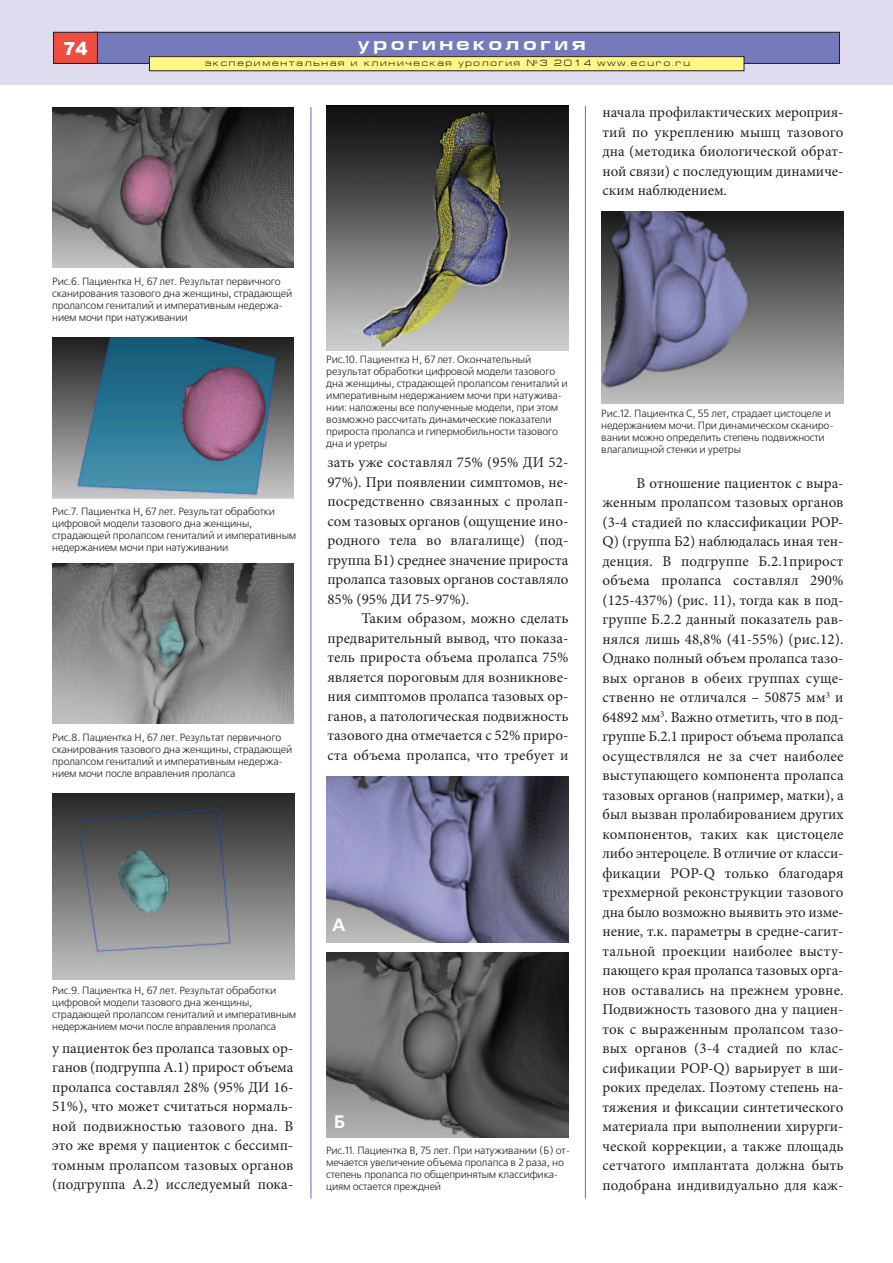
<style>
.page{position:relative;width:893px;height:1263px;background:#fff}
.page>*{position:absolute;margin:0;border:0;box-sizing:border-box;transform-origin:0 0}
.t1{font:700 18px "Europe Ext";letter-spacing:.2em;color:#fff}
.t2{font:900 18px "Arial";color:#fff}
.t3{font:700 18px "Free Set C";color:#fff}
.t4{font:15px/19.5px "Minion Pro";letter-spacing:.005em;color:#231f20;text-align:justify}
.t5{font:10.5px/12px "Free Set C";letter-spacing:-.015em;color:#231f20}
.t6{font:9px "Europe Ext";letter-spacing:.2em;color:#231f20}
</style>
<div class="page">
<div style="left:0;top:0;width:893px;height:85px;background:#dedcee"></div>
<div style="left:94px;top:32px;width:745px;height:31px;background:#747abb"></div>
<div style="left:94px;top:32px;width:746px;height:32px;border:1px solid #231f20"></div>
<div style="left:54px;top:32px;width:43px;height:31px;background:#ef4d40"></div>
<div style="left:53px;top:32px;width:45px;height:32px;border:1px solid #231f20"></div>
<div style="left:149px;top:57px;width:595px;height:14px;background:#fff685"></div>
<div style="left:149px;top:56px;width:595px;height:15px;border:1px solid #231f20"></div>
<hr style="left:310px;top:107px;width:1px;height:1091px;background:#747abb">
<hr style="left:585px;top:106px;width:1px;height:1092px;background:#747abb">
<img style="left:52px;top:107px;width:242px;height:161px">
<img style="left:52px;top:338px;width:242px;height:160px">
<img style="left:52px;top:563px;width:242px;height:161px">
<img style="left:52px;top:793px;width:242px;height:186px">
<img style="left:601px;top:211px;width:242px;height:193px">
<img style="left:326px;top:776px;width:242px;height:167px">
<img style="left:326px;top:952px;width:242px;height:185px">
<img style="left:326px;top:106px;width:242px;height:245px">
<p class="t2" style="left:64px;top:36px;width:26px">74</p>
<p class="t1" style="left:357px;top:37px;width:230px">урогинекология</p>
<p class="t6" style="left:205px;top:60px;width:486px">экспериментальная и клиническая урология №3 2014 www.ecuro.ru</p>
<p class="t4" style="left:602px;top:104px;width:243px">начала профилактических мероприя&shy;тий по укреплению мышц тазового дна (методика биологической обрат&shy;ной связи) с последующим динамиче&shy;ским наблюдением.</p>
<p class="t5" style="left:52px;top:275px;width:242px">Рис.6. Пациентка Н, 67 лет. Результат первичного сканирования тазового дна женщины, страдающей пролапсом гениталий и императивным недержа&shy;нием мочи при натуживании</p>
<p class="t5" style="left:52px;top:505px;width:246px">Рис.7. Пациентка Н, 67 лет. Результат обработки цифровой модели тазового дна женщины, страдающей пролапсом гениталий и императивным недержанием мочи при натуживании</p>
<p class="t5" style="left:52px;top:731px;width:242px">Рис.8. Пациентка Н, 67 лет. Результат первичного сканирования тазового дна женщины, страдающей пролапсом гениталий и императивным недержа&shy;нием мочи после вправления пролапса</p>
<p class="t5" style="left:326px;top:354px;width:243px">Рис.10. Пациентка Н, 67 лет. Окончательный результат обработки цифровой модели тазового дна женщины, страдающей пролапсом гениталий и императивным недержанием мочи при натужива&shy;нии: наложены все полученные модели, при этом возможно рассчитать динамические показатели прироста пролапса и гипермобильности тазового дна и уретры</p>
<p class="t4" style="left:327px;top:454px;width:243px">зать уже составлял 75% (95% ДИ 52- 97%). При появлении симптомов, не&shy;посредственно связанных с пролап&shy;сом тазовых органов (ощущение ино&shy;родного тела во влагалище) (под&shy;группа Б1) среднее значение прироста пролапса тазовых органов составляло 85% (95% ДИ 75-97%).</p>
<p class="t4" style="left:327px;top:610px;width:243px;text-indent:34px">Таким образом, можно сделать предварительный вывод, что показа&shy;тель прироста объема пролапса 75% является пороговым для возникнове&shy;ния симптомов пролапса тазовых ор&shy;ганов, а патологическая подвижность тазового дна отмечается с 52% приро&shy;ста объема пролапса, что требует и</p>
<p class="t5" style="left:52px;top:984px;width:246px">Рис.9. Пациентка Н, 67 лет. Результат обработки цифровой модели тазового дна женщины, страдающей пролапсом гениталий и императивным недержанием мочи после вправления пролапса</p>
<p class="t4" style="left:52px;top:1039px;width:243px">у пациенток без пролапса тазовых ор&shy;ганов (подгруппа А.1) прирост объема пролапса составлял 28% (95% ДИ 16- 51%), что может считаться нормаль&shy;ной подвижностью тазового дна. В это же время у пациенток с бессимп&shy;томным пролапсом тазовых органов (подгруппа А.2) исследуемый пока-</p>
<p class="t3" style="left:332px;top:915px;width:15px">А</p>
<p class="t3" style="left:334px;top:1111px;width:13px">Б</p>
<p class="t5" style="left:326px;top:1144px;width:245px">Рис.11. Пациентка В, 75 лет. При натуживании (Б) от&shy;мечается увеличение объема пролапса в 2 раза, но степень пролапса по общепринятым классифика&shy;циям остается преждней</p>
<p class="t5" style="left:601px;top:407px;width:234px">Рис.12. Пациентка С, 55 лет, страдает цистоцеле и недержанием мочи. При динамическом сканиро&shy;вании можно определить степень подвижности влагалищной стенки и уретры</p>
<p class="t4" style="left:602px;top:474px;width:243px;text-indent:34px">В отношение пациенток с выра&shy;женным пролапсом тазовых органов (3-4 стадией по классификации POP-Q) (группа Б2) наблюдалась иная тен&shy;денция. В подгруппе Б.2.1прирост объема пролапса составлял 290% (125-437%) (рис. 11), тогда как в под&shy;группе Б.2.2 данный показатель рав&shy;нялся лишь 48,8% (41-55%) (рис.12).<br>Однако полный объем пролапса тазо&shy;вых органов в обеих группах суще&shy;ственно не отличался – 50875 мм<sup>3</sup> и 64892 мм<sup>3</sup>. Важно отметить, что в под&shy;группе Б.2.1 прирост объема пролапса осуществлялся не за счет наиболее выступающего компонента пролапса тазовых органов (например, матки), а был вызван пролабированием других компонентов, таких как цистоцеле либо энтероцеле. В отличие от класси&shy;фикации POP-Q только благодаря трехмерной реконструкции тазового дна было возможно выявить это изме&shy;нение, т.к. параметры в средне-сагит&shy;тальной проекции наиболее высту&shy;пающего края пролапса тазовых орга&shy;нов оставались на прежнем уровне.<br>Подвижность тазового дна у пациен&shy;ток с выраженным пролапсом тазо&shy;вых органов (3-4 стадией по клас&shy;сификации POP-Q) варьирует в ши&shy;роких пределах. Поэтому степень на&shy;тяжения и фиксации синтетического материала при выполнении хирурги&shy;ческой коррекции, а также площадь сетчатого имплантата должна быть подобрана индивидуально для каж-</p>
</div>
